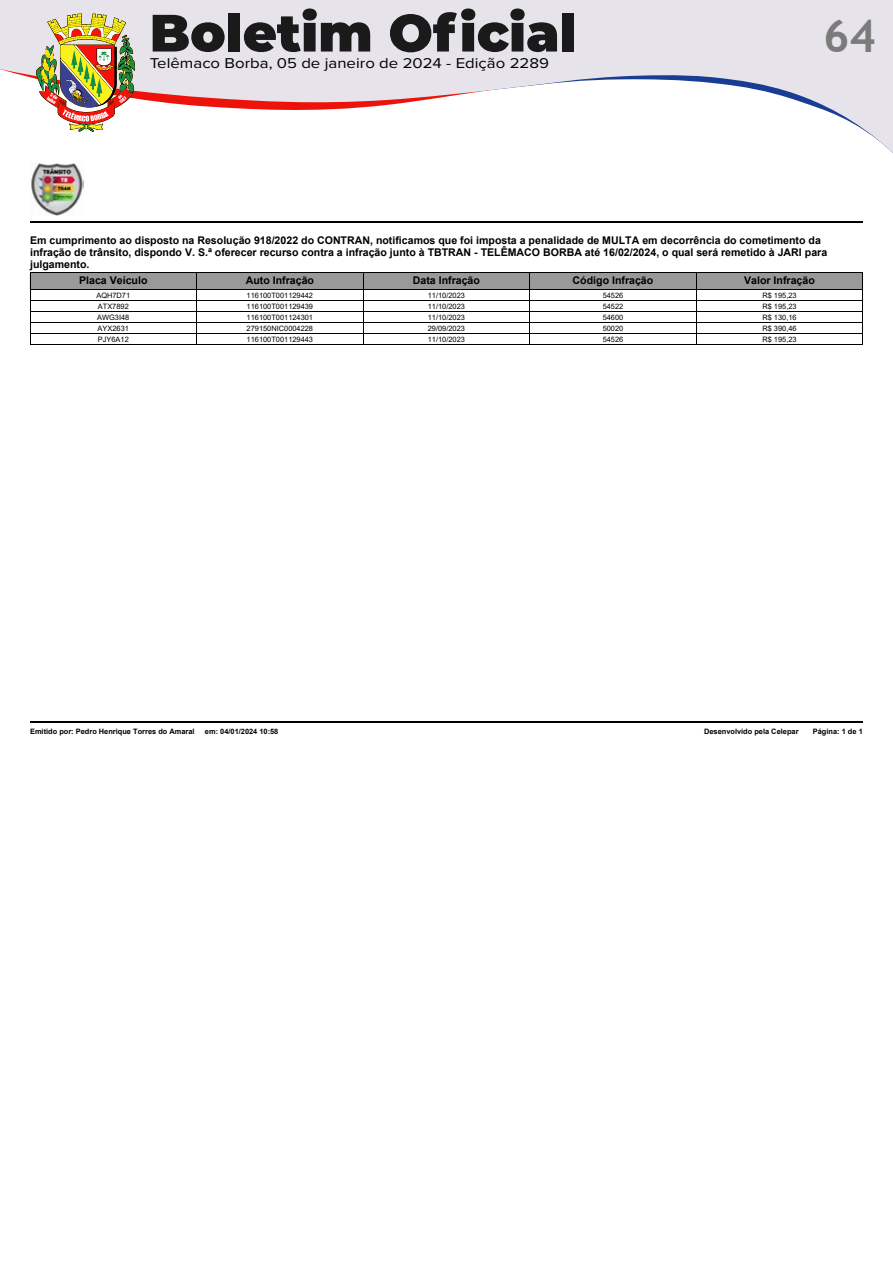
<style>
.page{position:relative;width:893px;height:1263px;background:#fff}
.page>*{position:absolute;margin:0;border:0;box-sizing:border-box;transform-origin:0 0}
.t1{font:700 45px "Trebuchet MS";color:#7c7b7b}
.t2{font:14.7px "Proxima Nova";color:#000;scale:1.14 1}
.t3{font:700 10.65px/12px "Arial";color:#000}
.t4{font:7.35px "Arial";color:#000}
.t5{font:700 7.35px "Arial";color:#000}
</style>
<div class="page">
<div style="left:0;top:0;width:893px;height:9px;background:#e6e3eb"></div>
<svg style="left:0;top:9px;width:893px;height:144px"></svg>
<div style="left:30px;top:273px;width:166px;height:16px;background:#999"></div>
<hr style="left:30px;top:272px;width:166px;height:1px;background:#000">
<div style="left:197px;top:273px;width:166px;height:16px;background:#999"></div>
<hr style="left:197px;top:272px;width:166px;height:1px;background:#000">
<div style="left:363px;top:273px;width:166px;height:16px;background:#999"></div>
<hr style="left:363px;top:272px;width:166px;height:1px;background:#000">
<div style="left:530px;top:273px;width:166px;height:16px;background:#999"></div>
<hr style="left:530px;top:272px;width:166px;height:1px;background:#000">
<div style="left:696px;top:273px;width:166px;height:16px;background:#999"></div>
<hr style="left:696px;top:272px;width:166px;height:1px;background:#000">
<hr style="left:30px;top:289px;width:166px;height:1px;background:#000">
<hr style="left:197px;top:289px;width:166px;height:1px;background:#000">
<hr style="left:363px;top:289px;width:166px;height:1px;background:#000">
<hr style="left:530px;top:289px;width:166px;height:1px;background:#000">
<hr style="left:696px;top:289px;width:166px;height:1px;background:#000">
<hr style="left:30px;top:300px;width:166px;height:1px;background:#000">
<hr style="left:197px;top:300px;width:166px;height:1px;background:#000">
<hr style="left:363px;top:300px;width:166px;height:1px;background:#000">
<hr style="left:530px;top:300px;width:166px;height:1px;background:#000">
<hr style="left:696px;top:300px;width:166px;height:1px;background:#000">
<hr style="left:30px;top:311px;width:166px;height:1px;background:#000">
<hr style="left:197px;top:311px;width:166px;height:1px;background:#000">
<hr style="left:363px;top:311px;width:166px;height:1px;background:#000">
<hr style="left:530px;top:311px;width:166px;height:1px;background:#000">
<hr style="left:696px;top:311px;width:166px;height:1px;background:#000">
<hr style="left:30px;top:322px;width:166px;height:1px;background:#000">
<hr style="left:197px;top:322px;width:166px;height:1px;background:#000">
<hr style="left:363px;top:322px;width:166px;height:1px;background:#000">
<hr style="left:530px;top:322px;width:166px;height:1px;background:#000">
<hr style="left:696px;top:322px;width:166px;height:1px;background:#000">
<hr style="left:30px;top:333px;width:166px;height:1px;background:#000">
<svg style="left:30px;top:273px;width:1px;height:71px"></svg>
<hr style="left:30px;top:344px;width:166px;height:1px;background:#000">
<hr style="left:197px;top:333px;width:166px;height:1px;background:#000">
<svg style="left:196px;top:272px;width:1px;height:73px"></svg>
<hr style="left:197px;top:344px;width:166px;height:1px;background:#000">
<hr style="left:363px;top:333px;width:166px;height:1px;background:#000">
<svg style="left:363px;top:273px;width:1px;height:71px"></svg>
<hr style="left:363px;top:344px;width:166px;height:1px;background:#000">
<hr style="left:530px;top:333px;width:166px;height:1px;background:#000">
<svg style="left:529px;top:272px;width:1px;height:73px"></svg>
<hr style="left:530px;top:344px;width:166px;height:1px;background:#000">
<hr style="left:696px;top:333px;width:166px;height:1px;background:#000">
<svg style="left:696px;top:273px;width:1px;height:71px"></svg>
<svg style="left:862px;top:272px;width:1px;height:73px"></svg>
<hr style="left:696px;top:344px;width:166px;height:1px;background:#000">
<hr style="left:30px;top:222px;width:210px;height:1px;background:#000">
<img style="left:30px;top:163px;width:54px;height:53px">
<hr style="left:240px;top:222px;width:623px;height:1px;background:#000">
<hr style="left:30px;top:721px;width:833px;height:1px;background:#000">
<h2 class="t2" style="left:150px;top:53px;width:352px">Telêmaco Borba, 05 de janeiro de 2024 - Edição 2289</h2>
<h1 class="t1" style="left:823px;top:8px;width:54px">64</h1>
<p class="t3" style="left:30px;top:234px;width:799px">Em cumprimento ao disposto na Resolução 918/2022 do CONTRAN, notificamos que foi imposta a penalidade de MULTA em decorrência do cometimento da infração de trânsito, dispondo V. S.ª oferecer recurso contra a infração junto à TBTRAN - TELÊMACO BORBA até 16/02/2024, o qual será remetido à JARI para julgamento.</p>
<p class="t3" style="left:79px;top:274px;width:70px">Placa Veículo</p>
<p class="t3" style="left:246px;top:274px;width:70px">Auto Infração</p>
<p class="t3" style="left:413px;top:274px;width:69px">Data Infração</p>
<p class="t3" style="left:573px;top:274px;width:82px">Código Infração</p>
<p class="t3" style="left:744px;top:274px;width:72px">Valor Infração</p>
<p class="t4" style="left:96px;top:290px;width:35px">AQH7D71</p>
<p class="t4" style="left:247px;top:290px;width:68px">116100T001129442</p>
<p class="t4" style="left:428px;top:290px;width:39px">11/10/2023</p>
<p class="t4" style="left:603px;top:290px;width:22px">54526</p>
<p class="t4" style="left:762px;top:290px;width:36px">R$ 195,23</p>
<p class="t4" style="left:98px;top:301px;width:32px">ATX7892</p>
<p class="t4" style="left:247px;top:301px;width:68px">116100T001129439</p>
<p class="t4" style="left:428px;top:301px;width:39px">11/10/2023</p>
<p class="t4" style="left:603px;top:301px;width:22px">54522</p>
<p class="t4" style="left:762px;top:301px;width:36px">R$ 195,23</p>
<p class="t4" style="left:97px;top:312px;width:34px">AWG3I48</p>
<p class="t4" style="left:247px;top:312px;width:68px">116100T001124301</p>
<p class="t4" style="left:428px;top:312px;width:39px">11/10/2023</p>
<p class="t4" style="left:603px;top:312px;width:22px">54600</p>
<p class="t4" style="left:762px;top:312px;width:36px">R$ 130,16</p>
<p class="t4" style="left:98px;top:323px;width:33px">AYX2631</p>
<p class="t4" style="left:247px;top:323px;width:68px">279150NIC0004228</p>
<p class="t4" style="left:428px;top:323px;width:39px">29/09/2023</p>
<p class="t4" style="left:603px;top:323px;width:22px">50020</p>
<p class="t4" style="left:762px;top:323px;width:36px">R$ 390,46</p>
<p class="t4" style="left:98px;top:334px;width:32px">PJY6A12</p>
<p class="t4" style="left:247px;top:334px;width:68px">116100T001129443</p>
<p class="t4" style="left:428px;top:334px;width:39px">11/10/2023</p>
<p class="t4" style="left:603px;top:334px;width:22px">54526</p>
<p class="t4" style="left:762px;top:334px;width:36px">R$ 195,23</p>
<p class="t5" style="left:30px;top:727px;width:166px">Emitido por: Pedro Henrique Torres do Amaral</p>
<p class="t5" style="left:205px;top:727px;width:75px">em: 04/01/2024 10:58</p>
<p class="t5" style="left:704px;top:727px;width:96px">Desenvolvido pela Celepar</p>
<p class="t5" style="left:813px;top:727px;width:51px">Página: 1 de 1</p>
</div>
